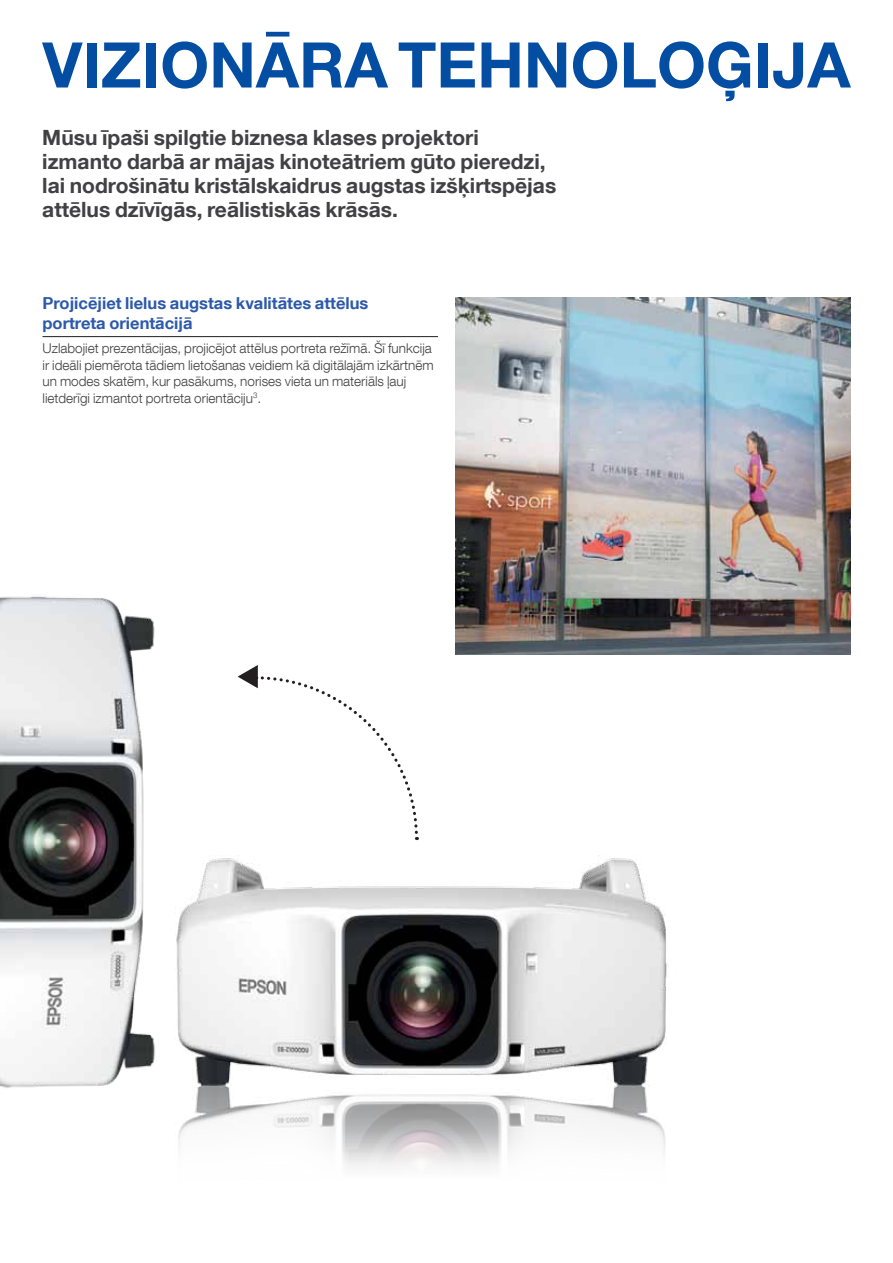
<style>
.page{position:relative;width:893px;height:1263px;background:#fff}
.page>*{position:absolute;margin:0;border:0;box-sizing:border-box;transform-origin:0 0}
.t1{font:700 63px "Helvetica Neue LT Com";color:#034ea2}
.t2{font:700 21px/24px "Helvetica Neue LT Com";color:#414042}
.t3{font:700 16.5px/19.5px "Helvetica Neue LT Com";color:#2d59a9}
.t4{font:300 13.5px/16.5px "Helvetica Neue LT Com";color:#414042}
</style>
<div class="page">
<hr style="left:43px;top:336px;width:395px;height:1px;background:#231f20">
<img style="left:455px;top:298px;width:395px;height:357px">
<img style="left:176px;top:855px;width:493px;height:312px">
<img style="left:0;top:596px;width:155px;height:492px">
<svg style="left:238px;top:665px;width:181px;height:175px"></svg>
<h1 class="t1" style="left:43px;top:25px;width:809px">VIZIONĀRA TEHNOLOĢIJA</h1>
<h2 class="t2" style="left:42px;top:125px;width:515px">Mūsu īpaši spilgtie biznesa klases projektori izmanto darbā ar mājas kinoteātriem gūto pieredzi, lai nodrošinātu kristālskaidrus augstas izšķirtspējas attēlus dzīvīgās, reālistiskās krāsās.</h2>
<p class="t3" style="left:43px;top:293px;width:327px">Projicējiet lielus augstas kvalitātes attēlus portreta orientācijā</p>
<p class="t4" style="left:43px;top:340px;width:393px">Uzlabojiet prezentācijas, projicējot attēlus portreta režīmā. Šī funkcija ir ideāli piemērota tādiem lietošanas veidiem kā digitālajām izkārtnēm un modes skatēm, kur pasākums, norises vieta un materiāls ļauj lietderīgi izmantot portreta orientāciju<sup>3</sup>.</p>
</div>
